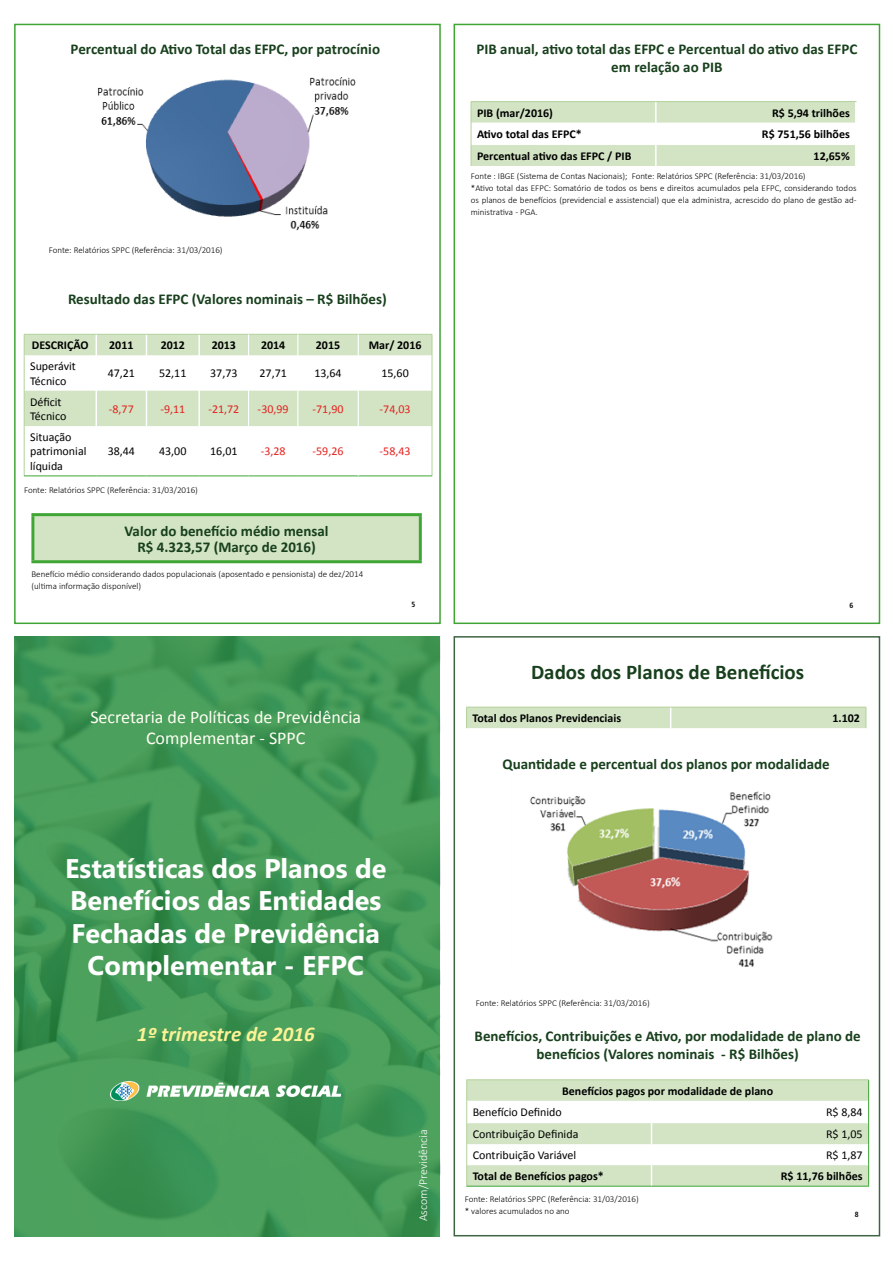
<style>
.page{position:relative;width:893px;height:1263px;background:#fff}
.page>*{position:absolute;margin:0;border:0;box-sizing:border-box;transform-origin:0 0}
.t1{font:700 27px/32.4px "Microsoft Phags Pa";color:#fff;text-align:center}
.t2{font:700 21px "Calibri";color:#18401d}
.t3{font:italic 700 21px "Calibri";color:#fcf296}
.t4{font:18px/21.6px "Calibri";color:#fffef3;text-align:center}
.t5{font:700 15px/18px "Calibri";color:#18401d;text-align:center}
.t6{font:700 12px "Calibri";color:#000}
.t7{font:12px/14.4px "Calibri";color:#000}
.t8{font:12px "Calibri";color:#e5221f}
.t9{font:300 12px "Calibri";color:#fff}
.t10{font:300 9px/12px "Calibri";color:#000}
.t11{font:700 condensed 7.5px "Frutiger LT Std";color:#000}
</style>
<div class="page">
<img style="left:15px;top:636px;width:425px;height:600px">
<div style="left:466px;top:707px;width:401px;height:21px;background:#d2e4c4"></div>
<hr style="left:466px;top:1079px;width:185px;height:1px;background:#b2d29b">
<hr style="left:651px;top:1079px;width:218px;height:1px;background:#b2d29b">
<svg style="left:466px;top:1080px;width:403px;height:106px"></svg>
<hr style="left:466px;top:1186px;width:185px;height:1px;background:#3fa535">
<hr style="left:651px;top:1186px;width:218px;height:1px;background:#3fa535">
<div style="left:33px;top:515px;width:387px;height:47px;background:#d2e4c4"></div>
<hr style="left:31px;top:513px;width:391px;height:3px;background:#3fa535">
<hr style="left:31px;top:516px;width:3px;height:44px;background:#3fa535">
<hr style="left:419px;top:516px;width:3px;height:44px;background:#3fa535">
<hr style="left:31px;top:560px;width:391px;height:3px;background:#3fa535">
<hr style="left:471px;top:101px;width:185px;height:1px;background:#b2d29b">
<hr style="left:656px;top:101px;width:200px;height:1px;background:#b2d29b">
<svg style="left:471px;top:102px;width:385px;height:64px"></svg>
<div style="left:454px;top:24px;width:426px;height:600px;border:2px solid #3fa535"></div>
<div style="left:14px;top:24px;width:427px;height:600px;border:2px solid #3fa535"></div>
<div style="left:454px;top:636px;width:426px;height:600px;border:2px solid #3f6442"></div>
<hr style="left:24px;top:426px;width:1px;height:50px;background:#b2d29b">
<hr style="left:432px;top:426px;width:1px;height:50px;background:#b2d29b">
<hr style="left:24px;top:476px;width:72px;height:1px;background:#3fa535">
<hr style="left:96px;top:476px;width:50px;height:1px;background:#3fa535">
<hr style="left:146px;top:476px;width:53px;height:1px;background:#3fa535">
<hr style="left:199px;top:476px;width:50px;height:1px;background:#3fa535">
<hr style="left:249px;top:476px;width:49px;height:1px;background:#3fa535">
<hr style="left:298px;top:476px;width:60px;height:1px;background:#3fa535">
<hr style="left:358px;top:476px;width:74px;height:1px;background:#3fa535">
<svg style="left:24px;top:334px;width:409px;height:92px"></svg>
<hr style="left:358px;top:355px;width:1px;height:36px;background:#fff">
<hr style="left:358px;top:391px;width:1px;height:35px;background:#fff">
<img style="left:111px;top:1081px;width:230px;height:19px">
<img style="left:98px;top:77px;width:258px;height:154px">
<img style="left:530px;top:791px;width:243px;height:176px">
<h3 class="t5" style="left:71px;top:40px;width:311px">Percentual do Ativo Total das EFPC, por patrocínio</h3>
<p class="t10" style="left:49px;top:243px;width:175px">Fonte: Relatórios SPPC (Referência: 31/03/2016)</p>
<h3 class="t5" style="left:68px;top:290px;width:320px">Resultado das EFPC (Valores nominais – R$ Bilhões)</h3>
<h3 class="t6" style="left:32px;top:338px;width:58px">DESCRIÇÃO</h3>
<h3 class="t6" style="left:109px;top:338px;width:26px">2011</h3>
<h3 class="t6" style="left:161px;top:338px;width:26px">2012</h3>
<h3 class="t6" style="left:212px;top:338px;width:26px">2013</h3>
<h3 class="t6" style="left:261px;top:338px;width:26px">2014</h3>
<h3 class="t6" style="left:316px;top:338px;width:26px">2015</h3>
<h3 class="t6" style="left:369px;top:338px;width:54px">Mar/ 2016</h3>
<h3 class="t7" style="left:30px;top:359px;width:47px">Superávit<br>Técnico</h3>
<h3 class="t7" style="left:108px;top:366px;width:29px">47,21</h3>
<h3 class="t7" style="left:159px;top:366px;width:29px">52,11</h3>
<h3 class="t7" style="left:210px;top:366px;width:29px">37,73</h3>
<h3 class="t7" style="left:259px;top:366px;width:29px">27,71</h3>
<h3 class="t7" style="left:314px;top:366px;width:29px">13,64</h3>
<h3 class="t7" style="left:381px;top:366px;width:29px">15,60</h3>
<h3 class="t7" style="left:30px;top:394px;width:38px">Déficit<br>Técnico</h3>
<h3 class="t8" style="left:109px;top:401px;width:26px">-8,77</h3>
<h3 class="t8" style="left:160px;top:401px;width:26px">-9,11</h3>
<h3 class="t8" style="left:208px;top:401px;width:33px">-21,72</h3>
<h3 class="t8" style="left:258px;top:401px;width:33px">-30,99</h3>
<h3 class="t8" style="left:312px;top:401px;width:33px">-71,90</h3>
<h3 class="t8" style="left:380px;top:401px;width:33px">-74,03</h3>
<h3 class="t7" style="left:30px;top:430px;width:58px">Situação patrimonial líquida</h3>
<h3 class="t7" style="left:108px;top:444px;width:29px">38,44</h3>
<h3 class="t7" style="left:159px;top:444px;width:29px">43,00</h3>
<h3 class="t7" style="left:210px;top:444px;width:29px">16,01</h3>
<h3 class="t8" style="left:261px;top:444px;width:26px">-3,28</h3>
<h3 class="t8" style="left:312px;top:444px;width:33px">-59,26</h3>
<h3 class="t8" style="left:380px;top:444px;width:33px">-58,43</h3>
<p class="t10" style="left:24px;top:483px;width:175px">Fonte: Relatórios SPPC (Referência: 31/03/2016)</p>
<h3 class="t5" style="left:125px;top:522px;width:206px;line-height:16.5px">Valor do benefício médio mensal<br>R$ 4.323,57 (Março de 2016)</h3>
<p class="t10" style="left:31px;top:568px;width:333px">Benefício médio considerando dados populacionais (aposentado e pensionista) de dez/2014 (ultima informação disponível)</p>
<h3 class="t5" style="left:476px;top:40px;width:382px">PIB anual, ativo total das EFPC e Percentual do ativo das EFPC em relação ao PIB</h3>
<h3 class="t6" style="left:477px;top:105px;width:77px">PIB (mar/2016)</h3>
<h3 class="t6" style="left:772px;top:105px;width:79px">R$ 5,94 trilhões</h3>
<h3 class="t6" style="left:477px;top:126px;width:106px">Ativo total das EFPC*</h3>
<h3 class="t6" style="left:762px;top:126px;width:89px">R$ 751,56 bilhões</h3>
<h3 class="t6" style="left:477px;top:148px;width:156px">Percentual ativo das EFPC / PIB</h3>
<h3 class="t6" style="left:814px;top:148px;width:38px">12,65%</h3>
<p class="t10" style="left:471px;top:170px;width:387px">Fonte : IBGE (Sistema de Contas Nacionais); Fonte: Relatórios SPPC (Referência: 31/03/2016)<br>*Ativo total das EFPC: Somatório de todos os bens e direitos acumulados pela EFPC, considerando todos os planos de benefícios (previdencial e assistencial) que ela administra, acrescido do plano de gestão ad&shy;ministrativa - PGA.</p>
<h3 class="t4" style="left:90px;top:706px;width:272px">Secretaria de Políticas de Previdência<br>Complementar - SPPC</h3>
<p class="t11" style="left:412px;top:600px;width:5px">5</p>
<p class="t11" style="left:849px;top:601px;width:5px">6</p>
<h2 class="t2" style="left:531px;top:658px;width:275px">Dados dos Planos de Benefícios</h2>
<h3 class="t6" style="left:473px;top:710px;width:150px">Total dos Planos Previdenciais</h3>
<h3 class="t6" style="left:832px;top:710px;width:29px">1.102</h3>
<h3 class="t5" style="left:502px;top:755px;width:329px">Quantidade e percentual dos planos por modalidade</h3>
<h1 class="t1" style="left:65px;top:850px;width:323px">Estatísticas dos Planos de<br>Benefícios das Entidades<br>Fechadas de Previdência<br>Complementar - EFPC</h1>
<h2 class="t3" style="left:137px;top:1020px;width:180px">1º trimestre de 2016</h2>
<h3 class="t9" style="left:416px;top:1221px;width:94px;rotate:-90deg">Ascom/Previdência</h3>
<p class="t10" style="left:476px;top:997px;width:175px">Fonte: Relatórios SPPC (Referência: 31/03/2016)</p>
<h3 class="t5" style="left:475px;top:1027px;width:388px">Benefícios, Contribuições e Ativo, por modalidade de plano de benefícios (Valores nominais - R$ Bilhões)</h3>
<h3 class="t6" style="left:562px;top:1083px;width:212px">Benefícios pagos por modalidade de plano</h3>
<h3 class="t7" style="left:473px;top:1105px;width:91px">Benefício Definido</h3>
<h3 class="t7" style="left:826px;top:1105px;width:38px">R$ 8,84</h3>
<h3 class="t7" style="left:473px;top:1127px;width:107px">Contribuição Definida</h3>
<h3 class="t7" style="left:826px;top:1127px;width:38px">R$ 1,05</h3>
<h3 class="t7" style="left:473px;top:1148px;width:105px">Contribuição Variável</h3>
<h3 class="t7" style="left:826px;top:1148px;width:38px">R$ 1,87</h3>
<h3 class="t6" style="left:473px;top:1168px;width:133px">Total de Benefícios pagos*</h3>
<h3 class="t6" style="left:781px;top:1168px;width:83px">R$ 11,76 bilhões</h3>
<p class="t10" style="left:465px;top:1193px;width:175px">Fonte: Relatórios SPPC (Referência: 31/03/2016) * valores acumulados no ano</p>
<p class="t11" style="left:855px;top:1210px;width:5px">8</p>
</div>
